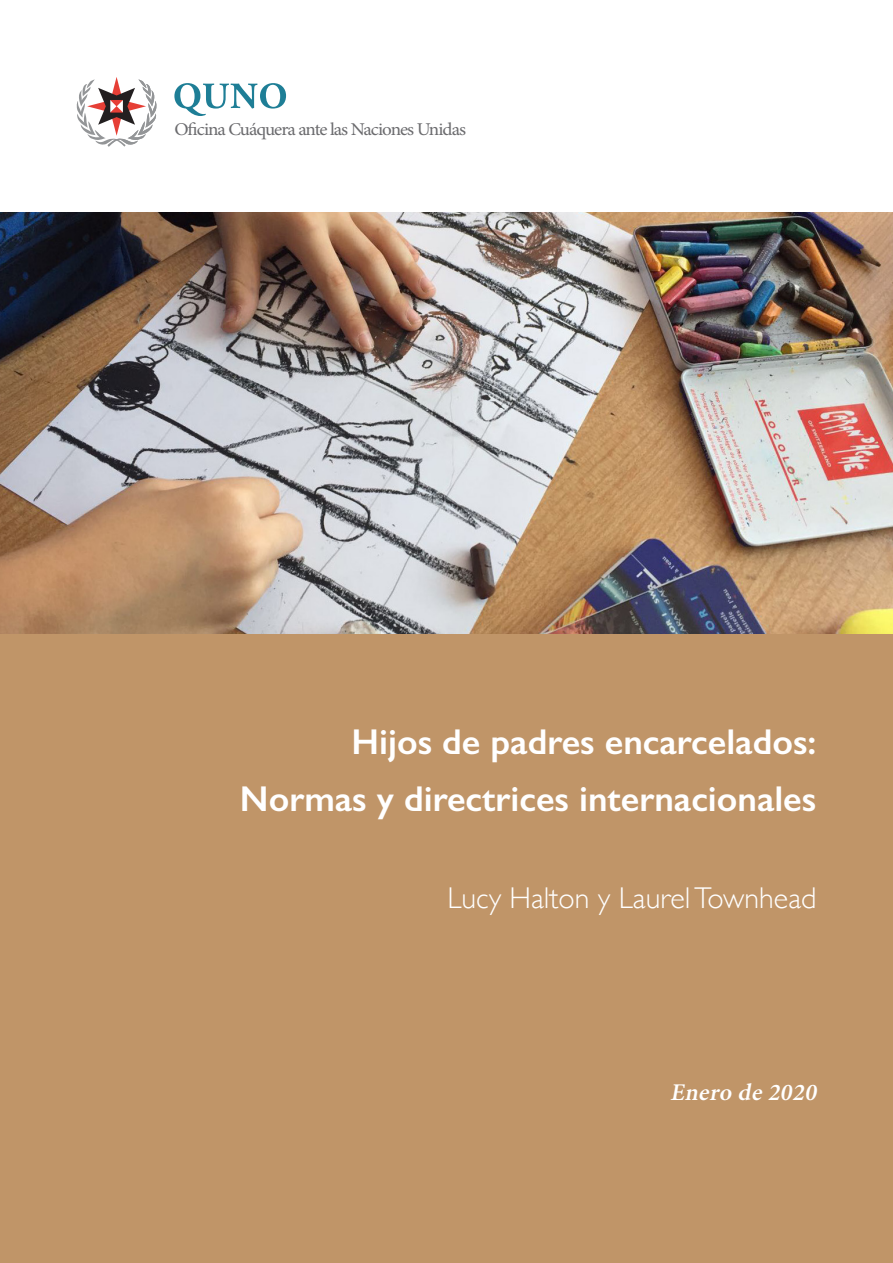
<style>
.page{position:relative;width:893px;height:1263px;background:#fff}
.page>*{position:absolute;margin:0;border:0;box-sizing:border-box;transform-origin:0 0}
.Body{font:600 36px "Gill Sans";color:#fff}
.t1{font:300 30px "Gill Sans";color:#fff}
.t2{font:italic 600 24px "Minion Pro";color:#fff}
.Body-2{font:18px "Minion Pro";letter-spacing:-.05em;color:#6b6b6e;scale:1.06 1}
</style>
<div class="page">
<div style="left:0;top:633px;width:893px;height:630px;background:#c09568"></div>
<img style="left:0;top:212px;width:893px;height:421px">
<svg style="left:77px;top:77px;width:80px;height:70px"></svg>
<svg style="left:174px;top:83px;width:112px;height:33px"></svg>
<p class="Body-2" style="left:174px;top:117px;width:277px">Oficina Cuáquera ante las Naciones Unidas</p>
<p class="Body" style="left:352px;top:720px;width:466px">Hijos de padres encarcelados:</p>
<p class="Body" style="left:240px;top:777px;width:578px">Normas y directrices internacionales</p>
<p class="t1" style="left:447px;top:875px;width:370px">Lucy Halton y Laurel Townhead</p>
<p class="t2" style="left:670px;top:1076px;width:154px">Enero de 2020</p>
</div>
